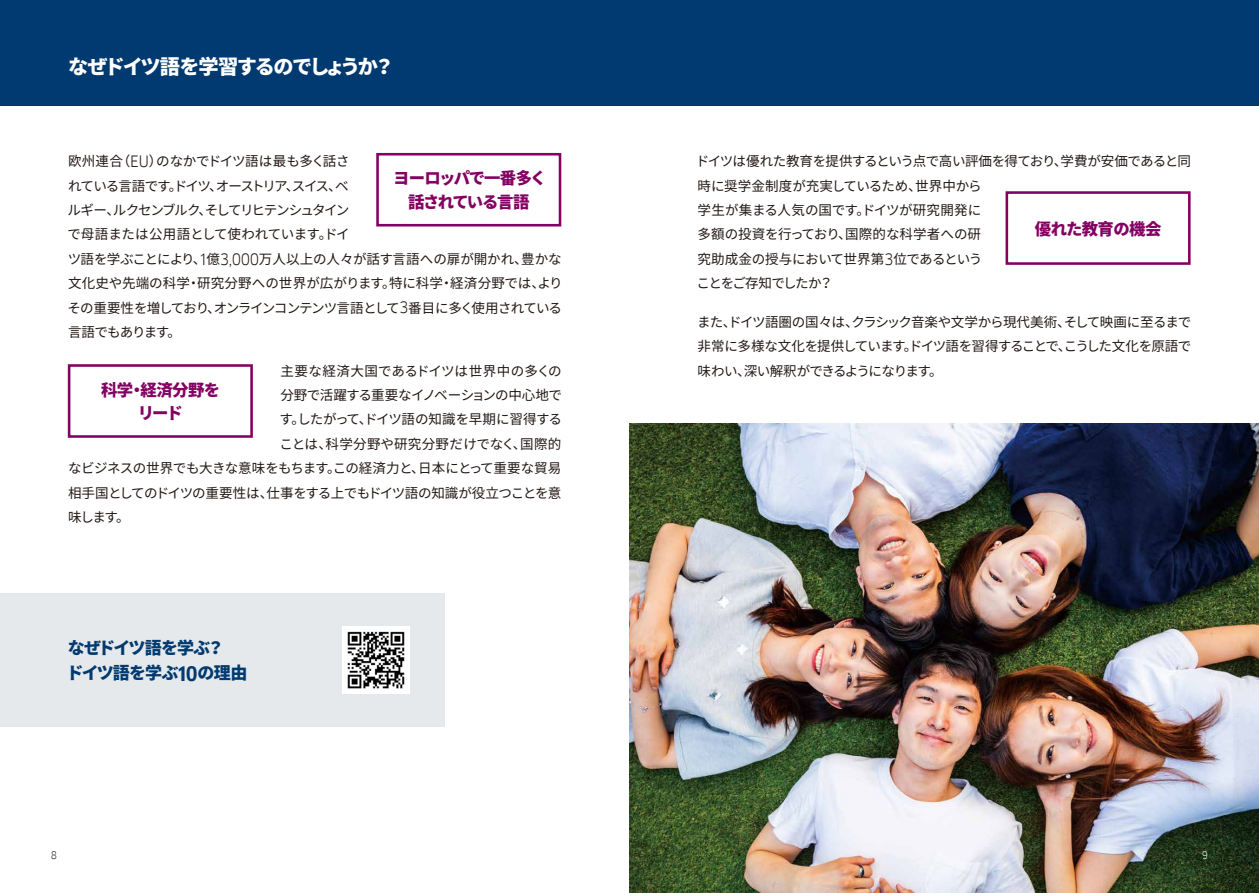
<style>
.page{position:relative;width:1259px;height:893px;background:#fff}
.page>*{position:absolute;margin:0;border:0;box-sizing:border-box;transform-origin:0 0}
.t1{font:900 20.25px "Noto Sans CJ Kjp";letter-spacing:-.09em;color:#fff}
.t2{font:900 16.95px/25px "Noto Sans CJ Kjp";letter-spacing:-.05em;color:#003a70}
.t3{font:900 16.35px/23.4px "Noto Sans CJ Kjp";letter-spacing:-.03em;color:#840062;text-align:center}
.t4{font:900 16.35px/23.4px "Noto Sans CJ Kjp";letter-spacing:-.08em;color:#840062;text-align:center}
.t5{font:13.5px/24.5px "Noto Sans CJ Kjp";letter-spacing:-.035em;color:#221815}
.t6{font:13.5px "Noto Sans CJ Kjp";letter-spacing:.02em;color:#221815}
.t7{font:10.2px "Goethe FF Clan";color:#221815}
.t8{font:10.2px "Goethe FF Clan";color:#fff}
.s1{font-family:"Goethe FF Clan";font-size:15.3px}
.s2{font-family:"Goethe FF Clan";font-weight:700;font-size:19.5px}
</style>
<div class="page">
<img style="left:629px;top:423px;width:630px;height:470px">
<div style="left:68px;top:364px;width:185px;height:74px;border:3px solid #840062"></div>
<div style="left:1005px;top:191px;width:185px;height:74px;border:3px solid #840062"></div>
<div style="left:376px;top:153px;width:185px;height:73px;border:3px solid #840062"></div>
<div style="left:0;top:0;width:1259px;height:105px;background:#003a70"></div>
<div style="left:0;top:593px;width:444px;height:134px;background:#e6e9eb"></div>
<img style="left:342px;top:627px;width:67px;height:67px">
<h1 class="t1" style="left:68px;top:55px;width:328px">なぜドイツ語を学習するのでしょうか？</h1>
<p class="t5" style="left:67px;top:149px;width:497px">欧州連合（<span class="s1">EU</span>）のなかでドイツ語は最も多く話さ<br>れている言語です。ドイツ、オーストリア、スイス、ベ<br>ルギー、ルクセンブルク、そしてリヒテンシュタイン<br>で母語または公用語として使われています。ドイ<br>ツ語を学ぶことにより、<span class="s1">1</span>億<span class="s1">3,000</span>万人以上の人々が話す言語への扉が開かれ、豊かな文化史や先端の科学・研究分野への世界が広がります。特に科学・経済分野では、よりその重要性を増しており、オンラインコンテンツ言語として<span class="s1">3</span>番目に多く使用されている言語でもあります。</p>
<p class="t6" style="left:280px;top:363px;width:283px">主要な経済大国であるドイツは世界中の多くの</p>
<p class="t5" style="left:280px;top:383px;width:283px">分野で活躍する重要なイノベーションの中心地で</p>
<p class="t5" style="left:280px;top:408px;width:284px">す。したがって、ドイツ語の知識を早期に習得する</p>
<p class="t6" style="left:279px;top:436px;width:283px">ことは、科学分野や研究分野だけでなく、国際的</p>
<p class="t5" style="left:68px;top:456px;width:495px">なビジネスの世界でも大きな意味をもちます。この経済力と、日本にとって重要な貿易</p>
<p class="t5" style="left:68px;top:481px;width:495px">相手国としてのドイツの重要性は、仕事をする上でもドイツ語の知識が役立つことを意</p>
<p class="t5" style="left:68px;top:505px;width:63px">味します。</p>
<p class="t4" style="left:393px;top:167px;width:155px">ヨーロッパで一番多く話されている言語</p>
<p class="t3" style="left:101px;top:378px;width:121px">科学・経済分野をリード</p>
<p class="t2" style="left:66px;top:636px;width:182px">なぜドイツ語を学ぶ？<br>ドイツ語を学ぶ<span class="s2">10</span>の理由</p>
<p class="t5" style="left:696px;top:149px;width:496px">ドイツは優れた教育を提供するという点で高い評価を得ており、学費が安価であると同時に奨学金制度が充実しているため、世界中から<br>学生が集まる人気の国です。ドイツが研究開発に<br>多額の投資を行っており、国際的な科学者への研<br>究助成金の授与において世界第<span class="s1">3</span>位であるという<br>ことをご存知でしたか？</p>
<p class="t5" style="left:697px;top:310px;width:496px;text-align:justify">また、ドイツ語圏の国々は、クラシック音楽や文学から現代美術、そして映画に至るまで非常に多様な文化を提供しています。ドイツ語を習得することで、こうした文化を原語で味わい、深い解釈ができるようになります。</p>
<p class="t3" style="left:1034px;top:217px;width:128px">優れた教育の機会</p>
<p class="t7" style="left:51px;top:849px;width:7px">8</p>
<p class="t8" style="left:1202px;top:849px;width:7px">9</p>
</div>
